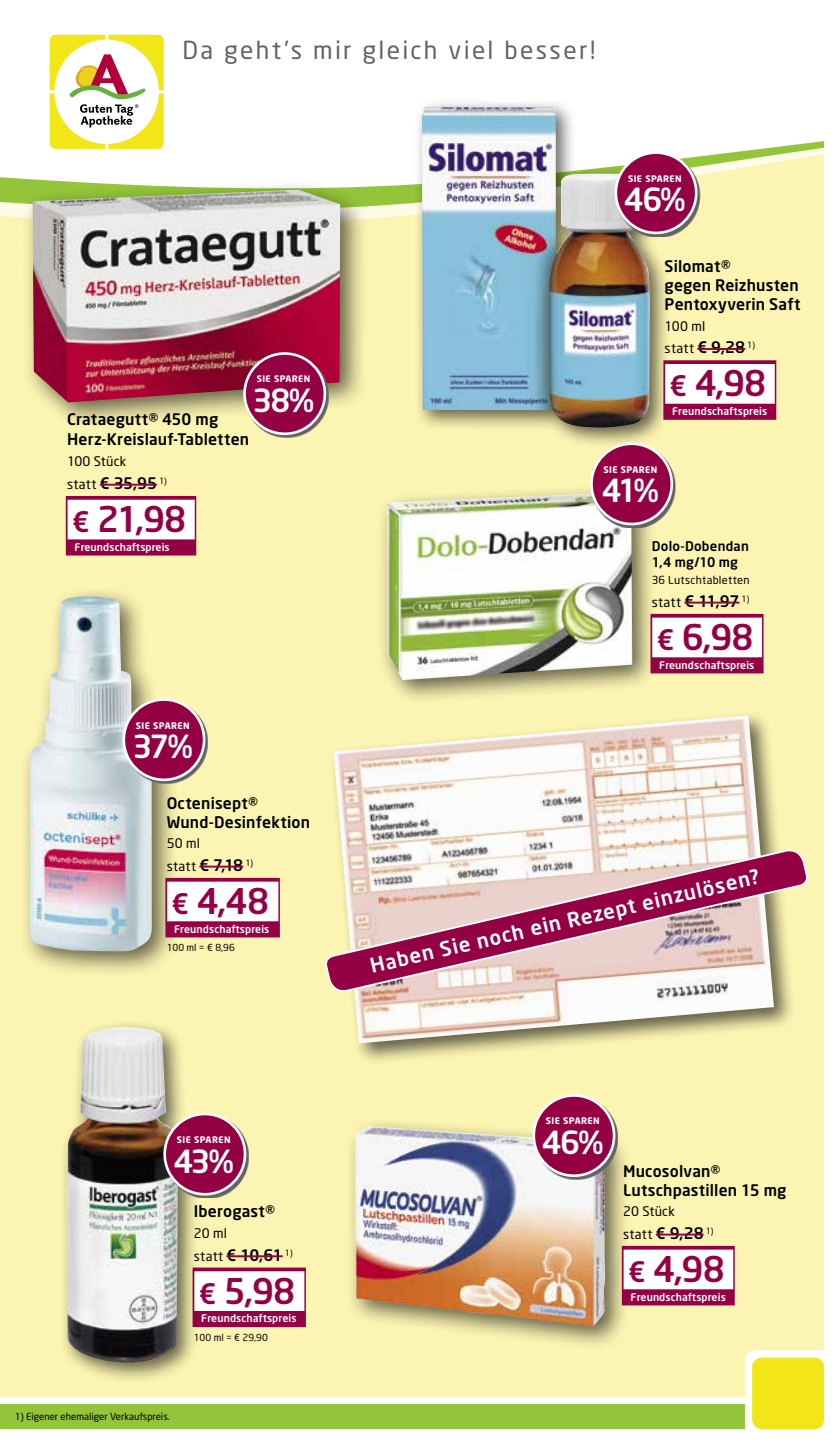
<style>
.page{position:relative;width:839px;height:1444px;background:#fff}
.page>*{position:absolute;margin:0;border:0;box-sizing:border-box;transform-origin:0 0}
.t1{font:500 35px "Neo Sans";letter-spacing:-.025em;color:#950045}
.t2{font:500 31.5px "Neo Sans";letter-spacing:-.075em;color:#fff}
.t3{font:24.5px "Neo Sans";letter-spacing:.09em;color:#636363}
.t4{font:500 20.12px "Neo Sans";color:#fff}
.t5{font:500 15.75px/19.2px "Neo Sans";letter-spacing:.01em;color:#000}
.t6{font:500 13.3px/16.1px "Neo Sans";letter-spacing:.02em;color:#000}
.t7{font:13.12px/22.8px "Neo Sans";letter-spacing:.015em;color:#000}
.t8{font:11.03px "Neo Sans";letter-spacing:.02em;color:#000}
.t9{font:500 10.5px "Neo Sans";letter-spacing:.01em;color:#fff}
.t10{font:9.62px "Neo Sans";color:#000}
.t11{font:700 8.92px "Neo Sans";letter-spacing:.05em;color:#fff}
.s1{font-weight:400;font-size:13.12px}
.s2{font-size:28px}
.s3{font-weight:500;font-size:15.75px}
</style>
<div class="page">
<div style="left:0;top:1404px;width:755px;height:25px;background:#94c43a"></div>
<div style="left:0;top:227px;width:823px;height:1169px;background:#fcf4b2"></div>
<svg style="left:50px;top:35px;width:114px;height:40px"></svg>
<div style="left:744px;top:1350px;width:87px;height:86px;background:#fff;border-radius:11px"></div>
<div style="left:752px;top:1357px;width:71px;height:72px;background:#f2e618;border-radius:10px"></div>
<svg style="left:0;top:75px;width:823px;height:152px"></svg>
<div style="left:377px;top:483px;width:280px;height:221px;background:#000;opacity:.6"></div>
<img style="left:387px;top:493px;width:245px;height:187px">
<div style="left:650px;top:614px;width:113px;height:59px;background:#950045"></div>
<div style="left:652px;top:617px;width:109px;height:40px;background:#fff"></div>
<hr style="left:684px;top:601px;width:55px;height:2px;background:#950045">
<svg style="left:592px;top:445px;width:83px;height:83px"></svg>
<div style="left:591px;top:444px;width:80px;height:80px;background:#950045;border-radius:50%"></div>
<div style="left:590px;top:442px;width:83px;height:83px;border:3px solid #fff;border-radius:50%"></div>
<div style="left:344px;top:1117px;width:286px;height:233px;background:#000;opacity:.6"></div>
<img style="left:355px;top:1126px;width:251px;height:200px">
<div style="left:621px;top:1246px;width:113px;height:59px;background:#950045"></div>
<div style="left:623px;top:1249px;width:110px;height:40px;background:#fff"></div>
<hr style="left:655px;top:1233px;width:48px;height:2px;background:#950045">
<svg style="left:535px;top:1096px;width:83px;height:83px"></svg>
<div style="left:533px;top:1095px;width:81px;height:80px;background:#950045;border-radius:50%"></div>
<div style="left:532px;top:1094px;width:83px;height:83px;border:3px solid #fff;border-radius:50%"></div>
<div style="left:414px;top:98px;width:256px;height:351px;background:#000;opacity:.6"></div>
<img style="left:422px;top:107px;width:227px;height:320px">
<div style="left:663px;top:360px;width:113px;height:60px;background:#950045"></div>
<div style="left:665px;top:364px;width:109px;height:40px;background:#fff"></div>
<hr style="left:697px;top:348px;width:48px;height:2px;background:#950045">
<svg style="left:617px;top:154px;width:83px;height:83px"></svg>
<div style="left:615px;top:153px;width:81px;height:80px;background:#950045;border-radius:50%"></div>
<div style="left:614px;top:151px;width:83px;height:83px;border:3px solid #fff;border-radius:50%"></div>
<div style="left:329px;top:711px;width:467px;height:355px;background:#000;opacity:.6"></div>
<img style="left:333px;top:715px;width:440px;height:328px">
<svg style="left:322px;top:846px;width:488px;height:149px"></svg>
<div style="left:19px;top:585px;width:160px;height:393px;background:#000;opacity:.6"></div>
<img style="left:30px;top:596px;width:122px;height:355px">
<div style="left:165px;top:878px;width:115px;height:59px;background:#950045"></div>
<div style="left:167px;top:881px;width:111px;height:40px;background:#fff"></div>
<hr style="left:199px;top:865px;width:44px;height:2px;background:#950045">
<svg style="left:125px;top:700px;width:83px;height:83px;background:#cdccaf"></svg>
<div style="left:124px;top:699px;width:80px;height:81px;background:#950045;border-radius:50%"></div>
<div style="left:122px;top:698px;width:83px;height:83px;border:3px solid #fff;border-radius:50%"></div>
<div style="left:192px;top:1267px;width:114px;height:60px;background:#950045"></div>
<div style="left:194px;top:1271px;width:110px;height:40px;background:#fff"></div>
<hr style="left:226px;top:1255px;width:57px;height:2px;background:#950045">
<div style="left:59px;top:1018px;width:141px;height:367px;background:#000;opacity:.6"></div>
<img style="left:67px;top:1027px;width:111px;height:337px">
<svg style="left:166px;top:1115px;width:83px;height:83px;background:#c9c5a3"></svg>
<div style="left:165px;top:1114px;width:80px;height:80px;background:#950045;border-radius:50%"></div>
<div style="left:163px;top:1112px;width:83px;height:83px;border:3px solid #fff;border-radius:50%"></div>
<div style="left:22px;top:179px;width:345px;height:250px;background:#000;opacity:.6"></div>
<img style="left:33px;top:190px;width:307px;height:212px">
<div style="left:66px;top:496px;width:130px;height:59px;background:#950045"></div>
<div style="left:68px;top:500px;width:127px;height:39px;background:#fff"></div>
<hr style="left:100px;top:484px;width:57px;height:2px;background:#950045">
<svg style="left:246px;top:355px;width:83px;height:82px;background:#bf8b7e"></svg>
<div style="left:244px;top:353px;width:81px;height:81px;background:#950045;border-radius:50%"></div>
<div style="left:243px;top:352px;width:83px;height:83px;border:3px solid #fff;border-radius:50%"></div>
<h3 class="t3" style="left:182px;top:35px;width:414px">Da geht’s mir gleich viel besser!</h3>
<p class="t11" style="left:256px;top:373px;width:55px">SIE SPAREN</p>
<h2 class="t2" style="left:252px;top:381px;width:63px">38%</h2>
<p class="t5" style="left:67px;top:409px;width:184px">Crataegutt® 450 mg<br>Herz-Kreislauf-Tabletten</p>
<p class="t7" style="left:67px;top:450px;width:61px">100 Stück</p>
<p class="t5" style="left:67px;top:473px;width:101px"><span class="s1">statt</span> € 35,95 <sup>1)</sup></p>
<h1 class="t1" style="left:72px;top:497px;width:116px"><span class="s2">€</span> 21,98</h1>
<p class="t9" style="left:74px;top:540px;width:97px">Freundschaftspreis</p>
<p class="t11" style="left:136px;top:719px;width:55px">SIE SPAREN</p>
<h2 class="t2" style="left:132px;top:727px;width:62px">37%</h2>
<p class="t11" style="left:628px;top:172px;width:55px">SIE SPAREN</p>
<h2 class="t2" style="left:623px;top:180px;width:63px">46%</h2>
<p class="t5" style="left:664px;top:256px;width:137px">Silomat®<br>gegen Reizhusten<br>Pentoxyverin Saft</p>
<p class="t7" style="left:664px;top:314px;width:92px">100 ml<br>statt <span class="s3">€ 9,28</span> <sup>1)</sup></p>
<h1 class="t1" style="left:669px;top:361px;width:98px"><span class="s2">€</span> 4,98</h1>
<p class="t9" style="left:672px;top:404px;width:97px">Freundschaftspreis</p>
<p class="t11" style="left:603px;top:464px;width:55px">SIE SPAREN</p>
<h2 class="t2" style="left:601px;top:471px;width:59px">41%</h2>
<p class="t6" style="left:651px;top:537px;width:99px">Dolo-Dobendan<br>1,4 mg/10 mg</p>
<p class="t8" style="left:651px;top:573px;width:99px">36 Lutschtabletten</p>
<p class="t5" style="left:651px;top:591px;width:99px"><span class="s1">statt</span> € 11,97 <sup>1)</sup></p>
<h1 class="t1" style="left:656px;top:615px;width:98px"><span class="s2">€</span> 6,98</h1>
<p class="t9" style="left:659px;top:658px;width:97px">Freundschaftspreis</p>
<p class="t5" style="left:167px;top:793px;width:145px">Octenisept®<br>Wund-Desinfektion</p>
<p class="t7" style="left:167px;top:832px;width:88px">50 ml<br>statt <span class="s3">€ 7,18</span> <sup>1)</sup></p>
<h1 class="t1" style="left:172px;top:879px;width:99px"><span class="s2">€</span> 4,48</h1>
<p class="t9" style="left:174px;top:922px;width:97px">Freundschaftspreis</p>
<p class="t10" style="left:167px;top:942px;width:70px">100 ml = € 8,96</p>
<p class="t11" style="left:177px;top:1134px;width:55px">SIE SPAREN</p>
<h2 class="t2" style="left:173px;top:1141px;width:62px">43%</h2>
<p class="t5" style="left:194px;top:1201px;width:83px">Iberogast®</p>
<p class="t7" style="left:194px;top:1221px;width:35px">20 ml</p>
<p class="t5" style="left:194px;top:1244px;width:100px"><span class="s1">statt</span> € 10,61 <sup>1)</sup></p>
<h1 class="t1" style="left:199px;top:1268px;width:98px"><span class="s2">€</span> 5,98</h1>
<p class="t9" style="left:201px;top:1311px;width:97px">Freundschaftspreis</p>
<p class="t10" style="left:194px;top:1331px;width:76px">100 ml = € 29,90</p>
<p class="t10" style="left:15px;top:1411px;width:156px">1) Eigener ehemaliger Verkaufspreis.</p>
<p class="t4" style="left:367px;top:953px;width:400px;rotate:-13deg">Haben Sie noch ein Rezept einzulösen?</p>
<p class="t11" style="left:545px;top:1115px;width:55px">SIE SPAREN</p>
<h2 class="t2" style="left:541px;top:1122px;width:63px">46%</h2>
<p class="t5" style="left:623px;top:1160px;width:165px">Mucosolvan®<br>Lutschpastillen 15 mg</p>
<p class="t7" style="left:623px;top:1199px;width:92px">20 Stück<br>statt <span class="s3">€ 9,28</span> <sup>1)</sup></p>
<h1 class="t1" style="left:628px;top:1246px;width:98px"><span class="s2">€</span> 4,98</h1>
<p class="t9" style="left:630px;top:1290px;width:97px">Freundschaftspreis</p>
</div>
